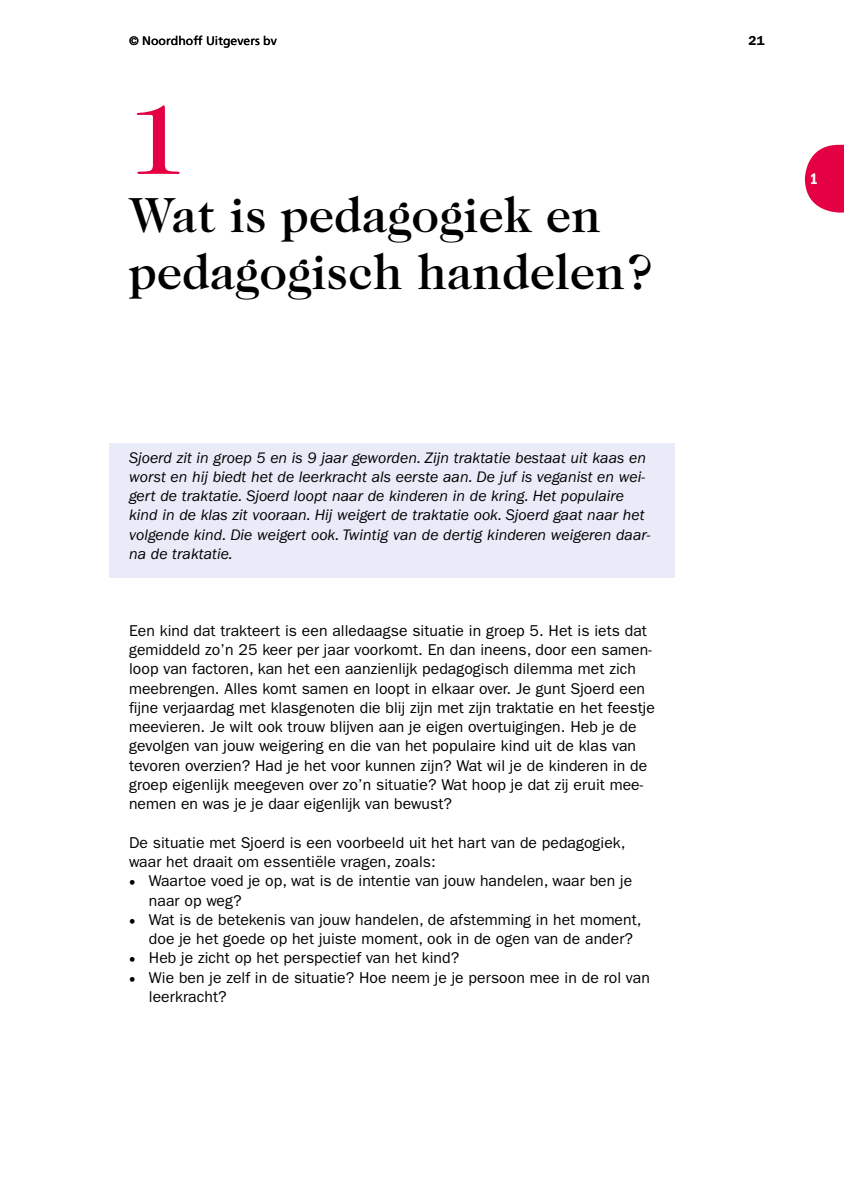
<style>
.page{position:relative;width:844px;height:1191px;background:#fff}
.page>*{position:absolute;margin:0;border:0;box-sizing:border-box;transform-origin:0 0}
.t1{font:500 99.75px "Caslon 224 Std";color:#e40042}
.t2{font:500 49.88px/57.8px "Caslon 224 Std";letter-spacing:.005em;color:#000}
.t3{font:15.75px/19.2px "ITC Franklin Gothic Std";letter-spacing:.005em;color:#000}
.t4{font:italic 15.75px/19.2px "ITC Franklin Gothic Std";letter-spacing:.005em;color:#000}
.t5{font:15.75px "ITC Franklin Gothic Std Dm Cd";color:#fff}
.t6{font:600 13.12px "ITC Franklin Gothic Std";color:#000}
.t7{font:12.25px "Frutiger LT Std";color:#000}
.s1{font-family:"Utopia Std"}
</style>
<div class="page">
<svg style="left:804px;top:145px;width:39px;height:67px"></svg>
<div style="left:809px;top:164px;width:8px;height:19px;background:#e40042"></div>
<div style="left:109px;top:443px;width:566px;height:135px;background:#e9ecf8"></div>
<p class="t7" style="left:129px;top:33px;width:149px">© Noordhoff Uitgevers bv</p>
<p class="t6" style="left:748px;top:32px;width:18px">21</p>
<h1 class="t1" style="left:129px;top:82px;width:59px">1</h1>
<h2 class="t2" style="left:129px;top:185px;width:526px">Wat is pedagogiek en pedagogisch handelen?</h2>
<p class="t5" style="left:809px;top:169px;width:10px">1</p>
<p class="t4" style="left:129px;top:448px;width:523px">Sjoerd zit in groep 5 en is 9 jaar geworden. Zijn traktatie bestaat uit kaas en worst en hij biedt het de leerkracht als eerste aan. De juf is veganist en wei&shy;gert de traktatie. Sjoerd loopt naar de kinderen in de kring. Het populaire kind in de klas zit vooraan. Hij weigert de traktatie ook. Sjoerd gaat naar het volgende kind. Die weigert ook. Twintig van de dertig kinderen weigeren daar&shy;na de traktatie.</p>
<p class="t3" style="left:129px;top:621px;width:527px">Een kind dat trakteert is een alledaagse situatie in groep 5. Het is iets dat gemiddeld zo’n 25 keer per jaar voorkomt. En dan ineens, door een samen&shy;loop van factoren, kan het een aanzienlijk pedagogisch dilemma met zich meebrengen. Alles komt samen en loopt in elkaar over. Je gunt Sjoerd een fijne verjaardag met klasgenoten die blij zijn met zijn traktatie en het feestje meevieren. Je wilt ook trouw blijven aan je eigen overtuigingen. Heb je de gevolgen van jouw weigering en die van het populaire kind uit de klas van tevoren overzien? Had je het voor kunnen zijn? Wat wil je de kinderen in de groep eigenlijk meegeven over zo’n situatie? Wat hoop je dat zij eruit mee&shy;nemen en was je je daar eigenlijk van bewust?</p>
<p class="t3" style="left:129px;top:833px;width:498px">De situatie met Sjoerd is een voorbeeld uit het hart van de pedagogiek, waar het draait om essentiële vragen, zoals:</p>
<p class="t3" style="left:149px;top:871px;width:484px;text-indent:-20px"><span class="s1">•</span> Waartoe voed je op, wat is de intentie van jouw handelen, waar ben je naar op weg?</p>
<p class="t3" style="left:149px;top:910px;width:494px;text-indent:-20px"><span class="s1">•</span> Wat is de betekenis van jouw handelen, de afstemming in het moment, doe je het goede op het juiste moment, ook in de ogen van de ander?</p>
<p class="t3" style="left:129px;top:948px;width:331px"><span class="s1">•</span> Heb je zicht op het perspectief van het kind?</p>
<p class="t3" style="left:149px;top:967px;width:502px;text-indent:-20px"><span class="s1">•</span> Wie ben je zelf in de situatie? Hoe neem je je persoon mee in de rol van leerkracht?</p>
</div>
